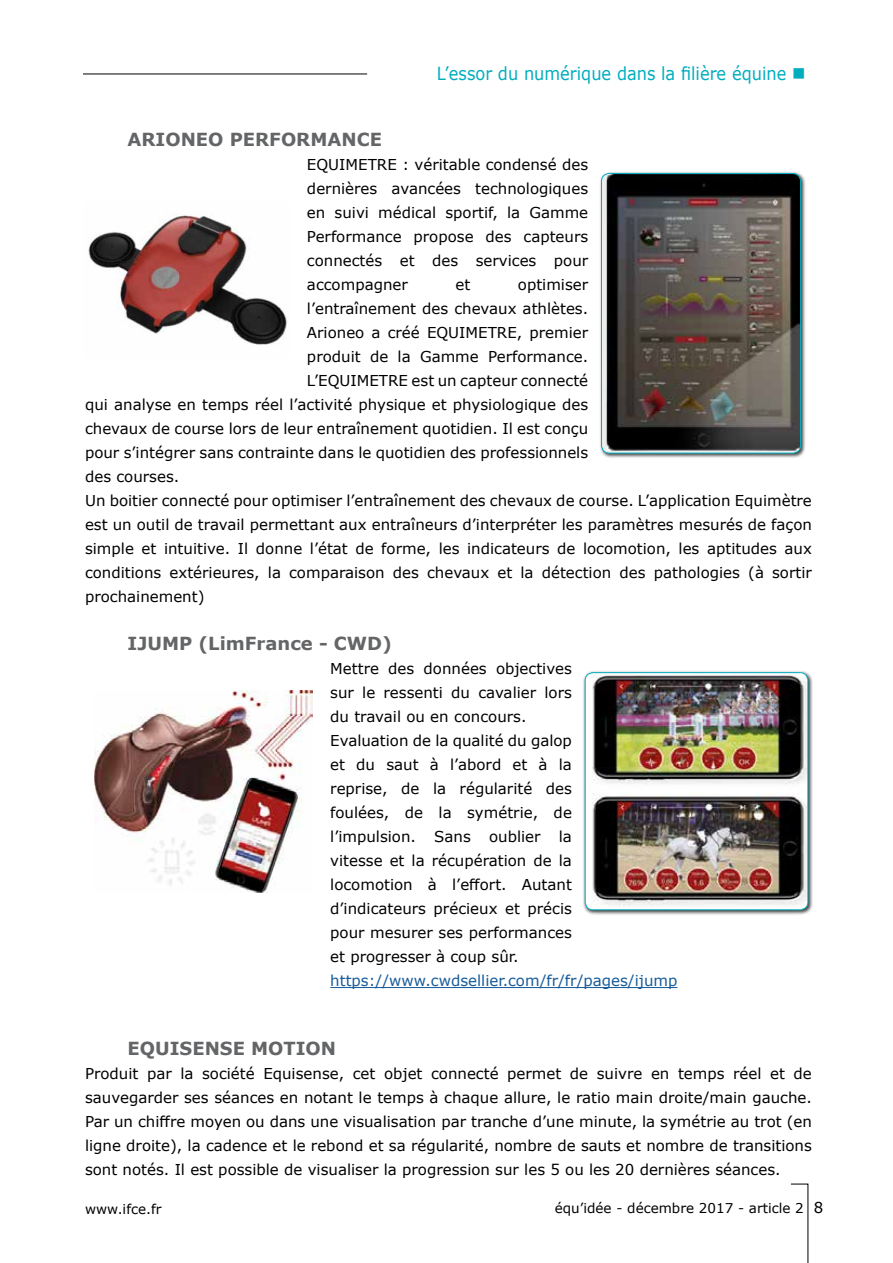
<style>
.page{position:relative;width:893px;height:1263px;background:#fff}
.page>*{position:absolute;margin:0;border:0;box-sizing:border-box;transform-origin:0 0}
.t1{font:700 18px "Verdana";color:#646567}
.t2{font:18px "Verdana";color:#00adbe;scale:.9 1}
.t3{font:15px/24px "Verdana";color:#000;text-align:justify}
.t4{font:15px "Verdana";color:#165b9a}
.t5{font:13.5px "Verdana";color:#000}
.s1{font-size:15px}
</style>
<div class="page">
<svg style="left:791px;top:1183px;width:18px;height:80px"></svg>
<hr style="left:83px;top:74px;width:284px;height:1px;background:#000">
<hr style="left:330px;top:987px;width:347px;height:1px;background:#165b9a">
<img style="left:88px;top:215px;width:199px;height:130px">
<div style="left:599px;top:171px;width:207px;height:288px;background:#000;opacity:.75"></div>
<div style="left:601px;top:173px;width:200px;height:280px;background:linear-gradient(to right,#f1eeee,#e2eaeb);border-radius:8px"></div>
<img style="left:607px;top:173px;width:194px;height:278px">
<div style="left:601px;top:173px;width:200px;height:281px;border:1px solid #00adbe;border-radius:8px"></div>
<img style="left:94px;top:690px;width:218px;height:202px">
<div style="left:583px;top:670px;width:230px;height:245px;background:#000;opacity:.75"></div>
<img style="left:585px;top:673px;width:223px;height:237px">
<div style="left:585px;top:672px;width:223px;height:238px;border:1px solid #00adbe;border-radius:8px"></div>
<p class="t2" style="left:437px;top:61px;width:411px">L’essor du numérique dans la filière équine ■</p>
<p class="t1" style="left:128px;top:127px;width:256px">ARIONEO PERFORMANCE</p>
<p class="t3" style="left:307px;top:152px;width:283px">EQUIMETRE : véritable condensé des dernières avancées technologiques en suivi médical sportif, la Gamme Performance propose des capteurs connectés et des services pour accompagner</p>
<p class="t3" style="left:455px;top:272px;width:16px">et</p>
<p class="t3" style="left:518px;top:272px;width:72px">optimiser</p>
<p class="t3" style="left:307px;top:296px;width:283px">l’entraînement des chevaux athlètes.</p>
<p class="t3" style="left:307px;top:320px;width:283px">Arioneo a créé EQUIMETRE, premier</p>
<p class="t3" style="left:307px;top:344px;width:283px">produit de la Gamme Performance.</p>
<p class="t3" style="left:307px;top:368px;width:283px">L’EQUIMETRE est un capteur connecté</p>
<p class="t3" style="left:85px;top:392px;width:505px">qui analyse en temps réel l’activité physique et physiologique des</p>
<p class="t3" style="left:85px;top:416px;width:505px">chevaux de course lors de leur entraînement quotidien. Il est conçu</p>
<p class="t3" style="left:85px;top:440px;width:505px">pour s’intégrer sans contrainte dans le quotidien des professionnels</p>
<p class="t3" style="left:85px;top:464px;width:96px">des courses.</p>
<p class="t3" style="left:85px;top:488px;width:728px">Un boitier connecté pour optimiser l’entraînement des chevaux de course. L’application Equimètre</p>
<p class="t3" style="left:85px;top:512px;width:728px">est un outil de travail permettant aux entraîneurs d’interpréter les paramètres mesurés de façon</p>
<p class="t3" style="left:85px;top:536px;width:728px">simple et intuitive. Il donne l’état de forme, les indicateurs de locomotion, les aptitudes aux</p>
<p class="t3" style="left:85px;top:560px;width:728px">conditions extérieures, la comparaison des chevaux et la détection des pathologies (à sortir</p>
<p class="t3" style="left:85px;top:584px;width:121px">prochainement)</p>
<p class="t1" style="left:128px;top:631px;width:266px">IJUMP (LimFrance - CWD)</p>
<p class="t3" style="left:330px;top:656px;width:243px;text-align:left">Mettre des données objectives sur le ressenti du cavalier lors du travail ou en concours.<br>Evaluation de la qualité du galop et du saut à l’abord et à la reprise, de la régularité des foulées, de la symétrie, de l’impulsion. Sans oublier la vitesse et la récupération de la locomotion à l’effort. Autant d’indicateurs précieux et précis pour mesurer ses performances et progresser à coup sûr.</p>
<p class="t4" style="left:330px;top:970px;width:349px">https://www.cwdsellier.com/fr/fr/pages/ijump</p>
<p class="t1" style="left:128px;top:1036px;width:210px">EQUISENSE MOTION</p>
<p class="t3" style="left:85px;top:1061px;width:728px">Produit par la société Equisense, cet objet connecté permet de suivre en temps réel et de sauvegarder ses séances en notant le temps à chaque allure, le ratio main droite/main gauche.<br>Par un chiffre moyen ou dans une visualisation par tranche d’une minute, la symétrie au trot (en ligne droite), la cadence et le rebond et sa régularité, nombre de sauts et nombre de transitions sont notés. Il est possible de visualiser la progression sur les 5 ou les 20 dernières séances.</p>
<p class="t5" style="left:85px;top:1200px;width:78px">www.ifce.fr</p>
<p class="t5" style="left:555px;top:1199px;width:270px">équ’idée - décembre 2017 - article 2 <span class="s1">8</span></p>
</div>
